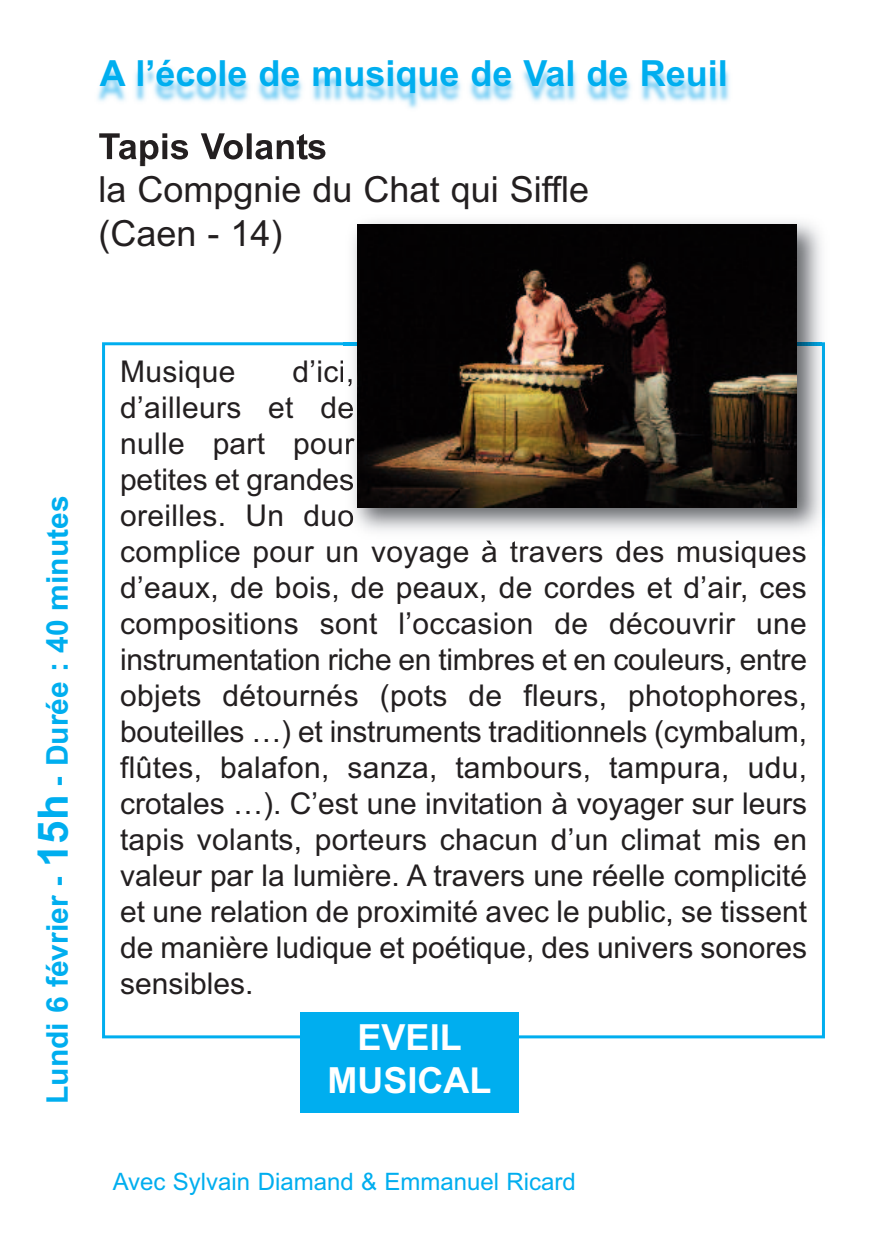
<style>
.page{position:relative;width:893px;height:1259px;background:#fff}
.page>*{position:absolute;margin:0;border:0;box-sizing:border-box;transform-origin:0 0}
.t1{font:36px/43.2px "Arial";color:#231f20}
.t2{font:700 36px "Arial";color:#00aeef}
.t3{font:700 36px/43.2px "Arial";color:#fff;text-align:center}
.t4{font:30px/36px "Arial";color:#231f20}
.t5{font:700 30px "Arial";color:#00aeef}
.t6{font:24px "Arial";color:#00aeef}
.s1{font-size:42px}
</style>
<div class="page">
<div style="left:300px;top:1012px;width:219px;height:100px;background:#00aeef"></div>
<img style="left:97px;top:67px;width:633px;height:88px">
<img style="left:99px;top:133px;width:226px;height:27px">
<img style="left:344px;top:221px;width:481px;height:325px">
<svg style="left:346px;top:377px;width:5px;height:11px"></svg>
<img style="left:344px;top:508px;width:9px;height:18px">
<img style="left:357px;top:224px;width:439px;height:283px">
<p class="t2" style="left:100px;top:52px;width:629px">A l’école de musique de Val de Reuil</p>
<p class="t1" style="left:98px;top:168px;width:492px">la Compgnie du Chat qui Siffle (Caen - 14)</p>
<p class="t5" style="left:40px;top:1104px;width:610px;rotate:-90deg">Lundi 6 février - <span class="s1">15h</span> - Durée : 40 minutes</p>
<p class="t4" style="left:120px;top:354px;width:688px;text-indent:172px">d’ici,<br>d’ailleurs et de<br>nulle part pour<br>petites et grandes<br>oreilles. Un duo<br>complice pour un voyage à travers des musiques d’eaux, de bois, de peaux, de cordes et d’air, ces compositions sont l’occasion de découvrir une instrumentation riche en timbres et en couleurs, entre objets détournés (pots de fleurs, photophores, bouteilles …) et instruments traditionnels (cymbalum, flûtes, balafon, sanza, tambours, tampura, udu, crotales …). C’est une invitation à voyager sur leurs tapis volants, porteurs chacun d’un climat mis en valeur par la lumière. A travers une réelle complicité et une relation de proximité avec le public, se tissent de manière ludique et poétique, des univers sonores sensibles.</p>
<p class="t4" style="left:120px;top:354px;width:117px">Musique</p>
<p class="t3" style="left:328px;top:1016px;width:165px">EVEIL<br>MUSICAL</p>
<p class="t6" style="left:113px;top:1167px;width:465px">Avec Sylvain Diamand &amp; Emmanuel Ricard</p>
</div>
